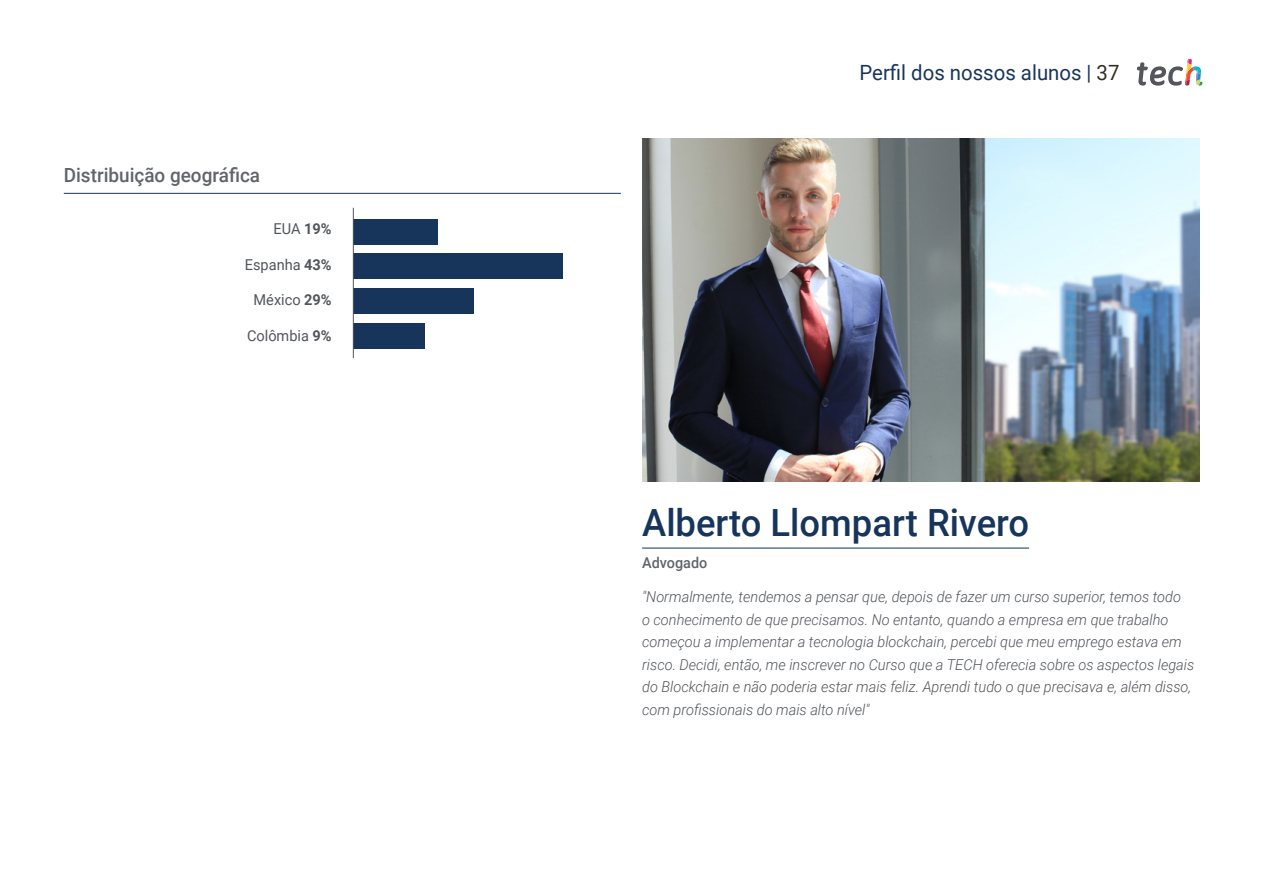
<style>
.page{position:relative;width:1263px;height:893px;background:#fff}
.page>*{position:absolute;margin:0;border:0;box-sizing:border-box;transform-origin:0 0}
.t1{font:500 37.5px "Roboto";color:#17355b}
.t2{font:21px "Roboto";color:#1a355c}
.t3{font:500 19.5px "Roboto";color:#61646a}
.t4{font:italic 300 15px/22.5px "Roboto";color:#52555b}
.t5{font:15px "Roboto";color:#52555b}
.t6{font:500 15px "Roboto";color:#61646a;scale:.96 1}
.s1{font-weight:700}
.s2{color:#312e20}
</style>
<div class="page">
<img style="left:642px;top:138px;width:557px;height:343px">
<svg style="left:1137px;top:59px;width:65px;height:27px"></svg>
<hr style="left:642px;top:548px;width:387px;height:1px;background:#123352">
<hr style="left:64px;top:193px;width:557px;height:1px;background:#17355b">
<div style="left:353px;top:219px;width:85px;height:25px;background:#17355b"></div>
<div style="left:353px;top:254px;width:209px;height:25px;background:#17355b"></div>
<div style="left:353px;top:288px;width:120px;height:26px;background:#17355b"></div>
<div style="left:353px;top:323px;width:72px;height:26px;background:#17355b"></div>
<hr style="left:353px;top:208px;width:1px;height:150px;background:#52555b">
<h3 class="t3" style="left:64px;top:161px;width:198px">Distribuição geográfica</h3>
<p class="t5" style="left:274px;top:218px;width:60px">EUA <span class="s1">19%</span></p>
<p class="t5" style="left:245px;top:254px;width:88px">Espanha <span class="s1">43%</span></p>
<p class="t5" style="left:254px;top:289px;width:80px">México <span class="s1">29%</span></p>
<p class="t5" style="left:247px;top:325px;width:86px">Colômbia <span class="s1">9%</span></p>
<h2 class="t2" style="left:859px;top:57px;width:261px">Perfil dos nossos alunos | <span class="s2">37</span></h2>
<h1 class="t1" style="left:642px;top:496px;width:388px">Alberto Llompart Rivero</h1>
<p class="t6" style="left:642px;top:552px;width:69px">Advogado</p>
<p class="t4" style="left:642px;top:585px;width:554px">"Normalmente, tendemos a pensar que, depois de fazer um curso superior, temos todo<br>o conhecimento de que precisamos. No entanto, quando a empresa em que trabalho começou a implementar a tecnologia blockchain, percebi que meu emprego estava em risco. Decidi, então, me inscrever no Curso que a TECH oferecia sobre os aspectos legais do Blockchain e não poderia estar mais feliz. Aprendi tudo o que precisava e, além disso, com profissionais do mais alto nível"</p>
</div>
